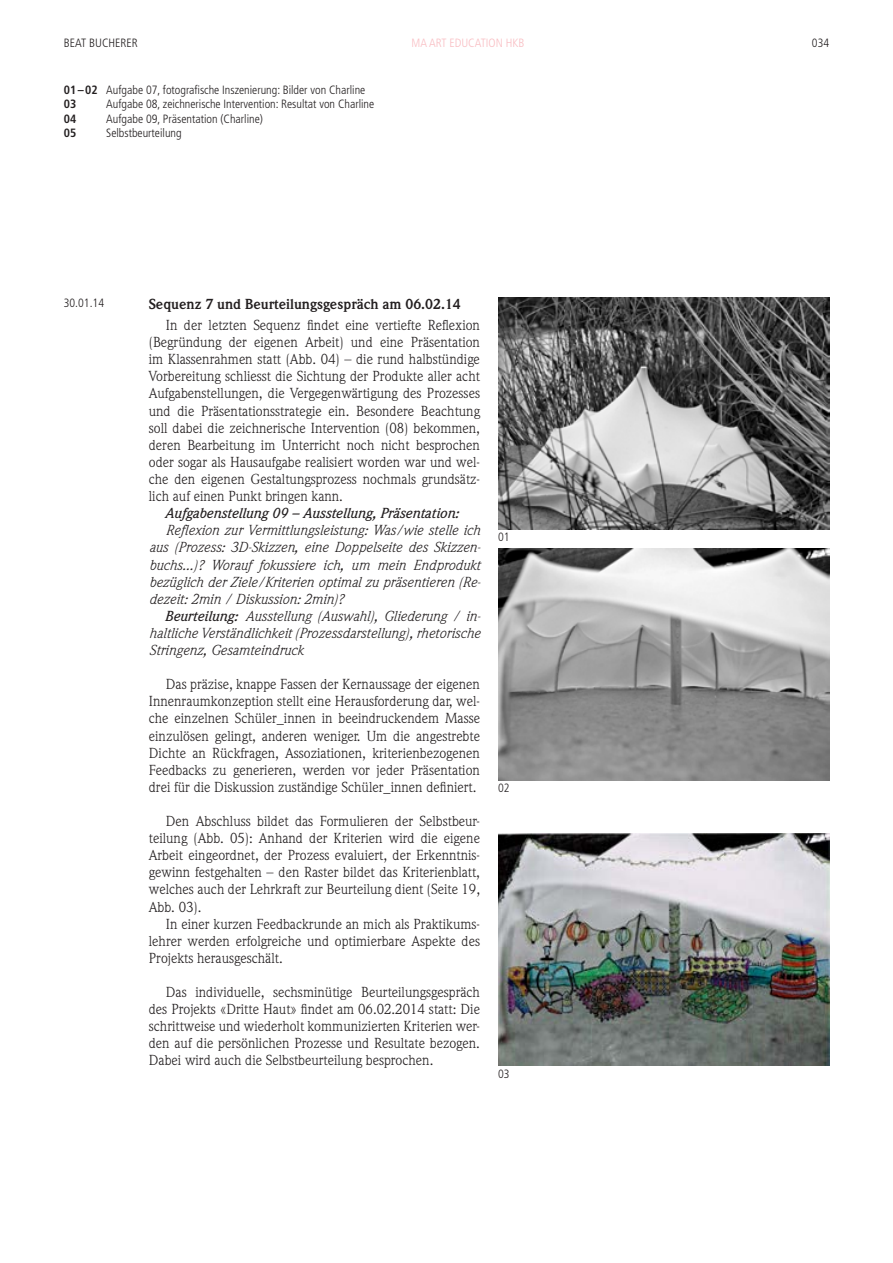
<style>
.page{position:relative;width:893px;height:1263px;background:#fff}
.page>*{position:absolute;margin:0;border:0;box-sizing:border-box;transform-origin:0 0}
.t1{font:14.25px/17.1px "Weidemann";color:#231f20;text-align:justify}
.t2{font:italic 14.25px/17.1px "Weidemann";color:#231f20;text-align:justify}
.t3{font:italic 500 14.25px "Weidemann";color:#231f20}
.t4{font:700 14.25px "Weidemann";color:#231f20}
.t5{font:300 condensed 12px/14.4px "Frutiger";color:#231f20}
.t6{font:300 condensed 12px "Frutiger";color:#f9bdc2}
.t7{font:700 condensed 12px/14.4px "Frutiger";color:#231f20}
.s1{font-weight:500}
</style>
<div class="page">
<img style="left:498px;top:834px;width:331px;height:232px">
<img style="left:498px;top:549px;width:331px;height:231px">
<img style="left:498px;top:298px;width:331px;height:231px">
<p class="t5" style="left:64px;top:36px;width:76px">BEAT BUCHERER</p>
<p class="t6" style="left:411px;top:36px;width:114px">MA ART EDUCATION HKB</p>
<p class="t5" style="left:812px;top:36px;width:19px">034</p>
<p class="t7" style="left:64px;top:83px;width:35px">01 – 02<br>03<br>04<br>05</p>
<p class="t5" style="left:106px;top:83px;width:269px">Aufgabe 07, fotografische Inszenierung: Bilder von Charline Aufgabe 08, zeichnerische Intervention: Resultat von Charline Aufgabe 09, Präsentation (Charline)<br>Selbstbeurteilung</p>
<p class="t5" style="left:64px;top:295px;width:42px">30.01.14</p>
<p class="t4" style="left:149px;top:295px;width:314px">Sequenz 7 und Beurteilungsgespräch am 06.02.14</p>
<p class="t1" style="left:149px;top:316px;width:333px;text-indent:17px">In der letzten Sequenz findet eine vertiefte Reflexion (Begründung der eigenen Arbeit) und eine Präsentation im Klassenrahmen statt (Abb. 04) – die rund halbstündige Vorbereitung schliesst die Sichtung der Produkte aller acht Aufgabenstellungen, die Vergegenwärtigung des Prozesses und die Präsentationsstrategie ein. Besondere Beachtung soll dabei die zeichnerische Intervention (08) bekommen, deren Bearbeitung im Unterricht noch nicht besprochen oder sogar als Hausaufgabe realisiert worden war und wel&shy;che den eigenen Gestaltungsprozess nochmals grundsätz&shy;lich auf einen Punkt bringen kann.</p>
<p class="t3" style="left:166px;top:505px;width:296px">Aufgabenstellung 09 – Ausstellung, Präsentation:</p>
<p class="t2" style="left:149px;top:522px;width:333px;text-indent:17px">Reflexion zur Vermittlungsleistung: Was/wie stelle ich aus (Prozess: 3D-Skizzen, eine Doppelseite des Skizzen&shy;buchs...)? Worauf fokussiere ich, um mein Endprodukt bezüglich der Ziele/Kriterien optimal zu präsentieren (Re&shy;dezeit: 2min / Diskussion: 2min)?</p>
<p class="t2" style="left:149px;top:607px;width:333px;text-indent:17px"><span class="s1">Beurteilung:</span> Ausstellung (Auswahl), Gliederung / in&shy;haltliche Verständlichkeit (Prozessdarstellung), rhetorische Stringenz, Gesamteindruck</p>
<p class="t1" style="left:149px;top:676px;width:333px;text-indent:17px">Das präzise, knappe Fassen der Kernaussage der eigenen Innenraumkonzeption stellt eine Herausforderung dar, wel&shy;che einzelnen Schüler_innen in beeindruckendem Masse einzulösen gelingt, anderen weniger. Um die angestrebte Dichte an Rückfragen, Assoziationen, kriterienbezogenen Feedbacks zu generieren, werden vor jeder Präsentation drei für die Diskussion zuständige Schüler_innen definiert.</p>
<p class="t1" style="left:149px;top:812px;width:333px;text-indent:17px">Den Abschluss bildet das Formulieren der Selbstbeur&shy;teilung (Abb. 05): Anhand der Kriterien wird die eigene Arbeit eingeordnet, der Prozess evaluiert, der Erkenntnis&shy;gewinn festgehalten – den Raster bildet das Kriterienblatt, welches auch der Lehrkraft zur Beurteilung dient (Seite 19, Abb. 03).</p>
<p class="t1" style="left:149px;top:915px;width:333px;text-indent:17px">In einer kurzen Feedbackrunde an mich als Praktikums&shy;lehrer werden erfolgreiche und optimierbare Aspekte des Projekts herausgeschält.</p>
<p class="t1" style="left:149px;top:983px;width:333px;text-indent:17px">Das individuelle, sechsminütige Beurteilungsgespräch des Projekts «Dritte Haut» findet am 06.02.2014 statt: Die schrittweise und wiederholt kommunizierten Kriterien wer&shy;den auf die persönlichen Prozesse und Resultate bezogen.<br>Dabei wird auch die Selbstbeurteilung besprochen.</p>
<p class="t5" style="left:498px;top:530px;width:13px">01</p>
<p class="t5" style="left:498px;top:781px;width:13px">02</p>
<p class="t5" style="left:498px;top:1066px;width:13px">03</p>
</div>
